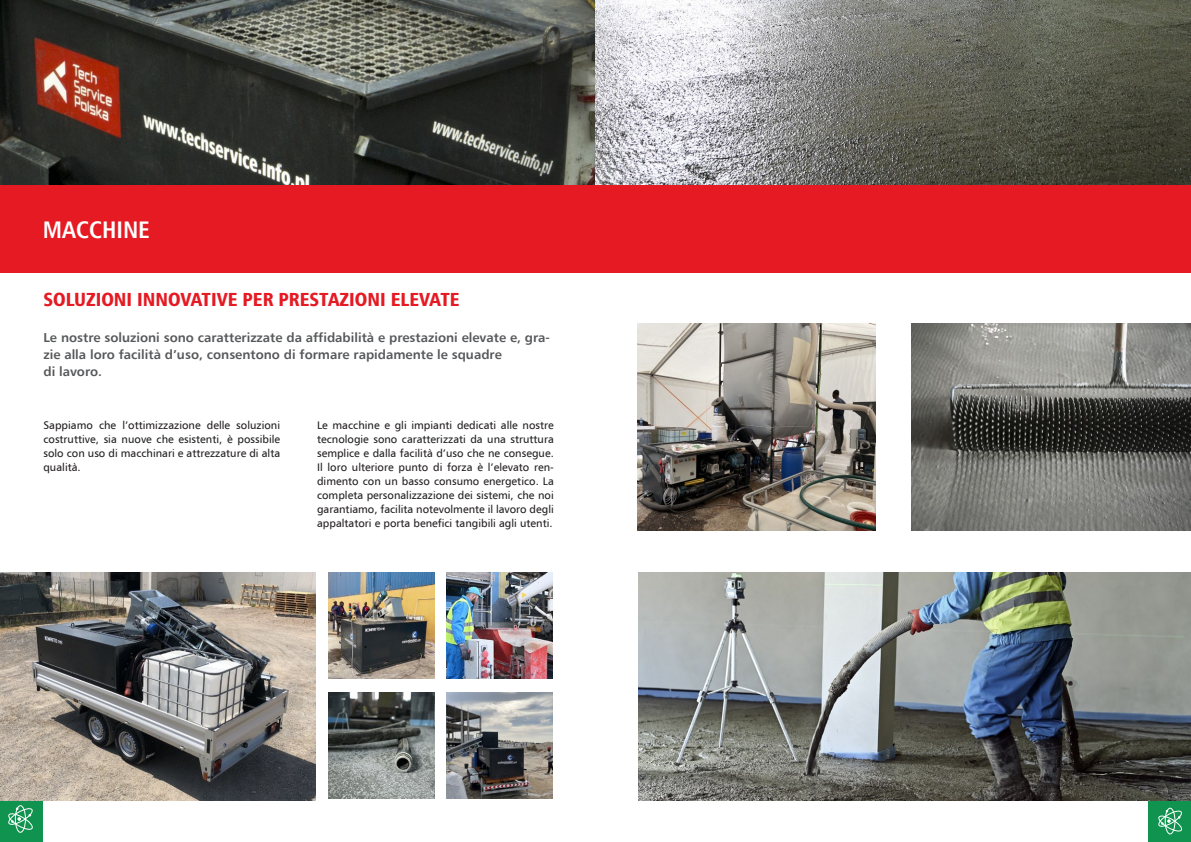
<style>
.page{position:relative;width:1191px;height:842px;background:#fff}
.page>*{position:absolute;margin:0;border:0;box-sizing:border-box;transform-origin:0 0}
.t1{font:24px "Humnst 777 Cn EU Bold";color:#fff}
.t2{font:19px "Humnst 777 Blk Cn EU Normal";color:#e51a23}
.t3{font:13px/17px "Humnst 777 EU Bold";color:#57585a}
.t4{font:11px/14px "Humnst 777 EU Normal";color:#231f20;text-align:justify}
</style>
<div class="page">
<img style="left:0;top:0;width:1191px;height:186px">
<div style="left:0;top:186px;width:595px;height:87px;background:#e51a23"></div>
<div style="left:0;top:799px;width:43px;height:43px;background:#10934f"></div>
<div style="left:15px;top:805px;width:11px;height:28px;border:1px solid #fff;border-radius:50%"></div>
<svg style="left:8px;top:807px;width:25px;height:23px"></svg>
<div style="left:595px;top:186px;width:596px;height:87px;background:#e51a23"></div>
<div style="left:1148px;top:800px;width:43px;height:42px;background:#10934f"></div>
<div style="left:1164px;top:808px;width:11px;height:26px;border:1px solid #fff;border-radius:50%"></div>
<svg style="left:1158px;top:810px;width:24px;height:22px"></svg>
<img style="left:638px;top:572px;width:553px;height:228px">
<img style="left:0;top:572px;width:316px;height:228px">
<img style="left:329px;top:572px;width:106px;height:106px">
<img style="left:446px;top:572px;width:106px;height:106px">
<img style="left:329px;top:693px;width:106px;height:106px">
<img style="left:446px;top:693px;width:106px;height:106px">
<img style="left:911px;top:323px;width:280px;height:207px">
<img style="left:638px;top:323px;width:237px;height:207px">
<p class="t1" style="left:43px;top:214px;width:109px">MACCHINE</p>
<p class="t2" style="left:43px;top:288px;width:418px">SOLUZIONI INNOVATIVE PER PRESTAZIONI ELEVATE</p>
<p class="t3" style="left:43px;top:328px;width:508px">Le nostre soluzioni sono caratterizzate da affidabilità e prestazioni elevate e, gra&shy;zie alla loro facilità d’uso, consentono di formare rapidamente le squadre</p>
<p class="t3" style="left:43px;top:362px;width:60px">di lavoro.</p>
<p class="t4" style="left:43px;top:418px;width:238px">Sappiamo che l’ottimizzazione delle soluzioni costruttive, sia nuove che esistenti, è possibile solo con uso di macchinari e attrezzature di alta qualità.</p>
<p class="t4" style="left:317px;top:418px;width:238px">Le macchine e gli impianti dedicati alle nostre tecnologie sono caratterizzati da una struttura semplice e dalla facilità d’uso che ne consegue.<br>Il loro ulteriore punto di forza è l’elevato ren&shy;dimento con un basso consumo energetico. La completa personalizzazione dei sistemi, che noi garantiamo, facilita notevolmente il lavoro degli appaltatori e porta benefici tangibili agli utenti.</p>
</div>
